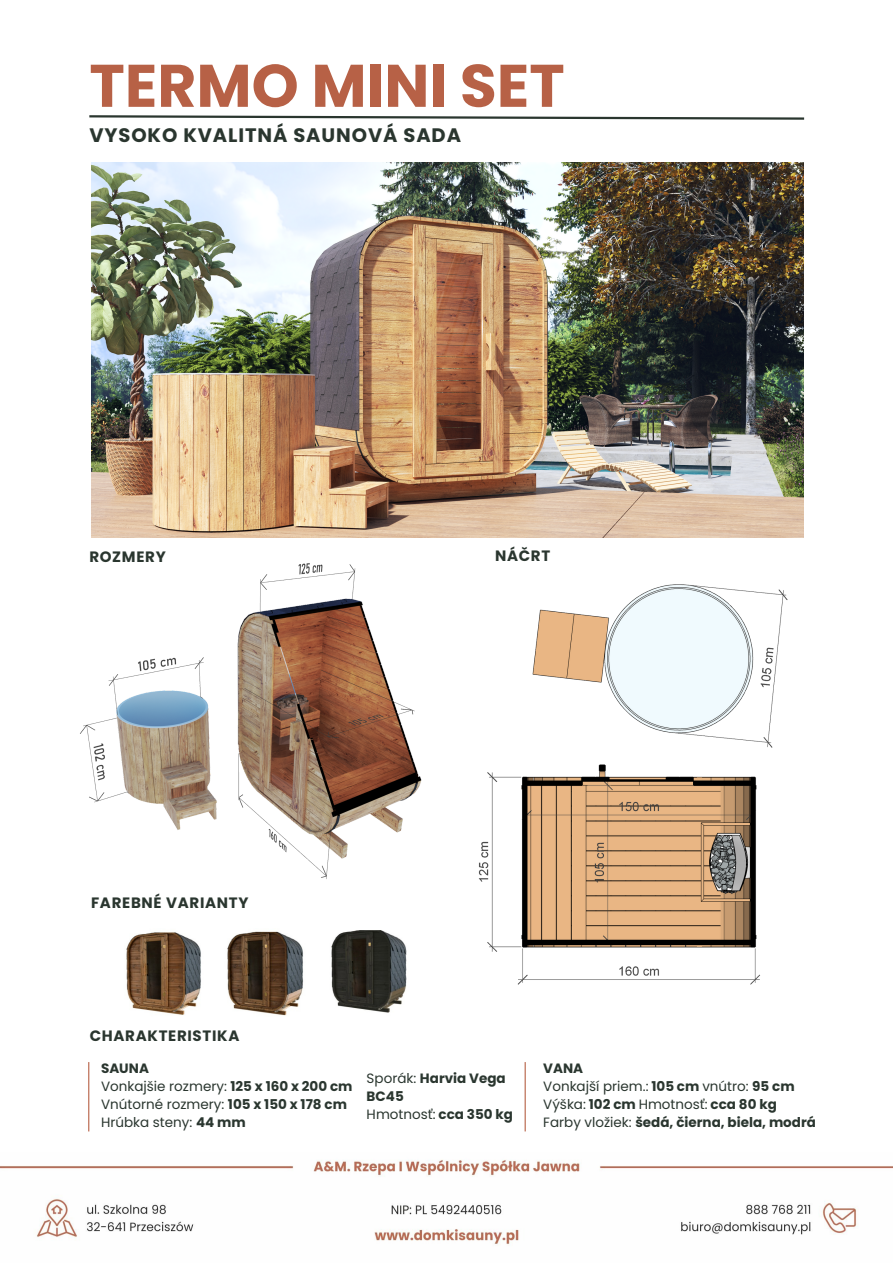
<style>
.page{position:relative;width:893px;height:1264px;background:#fff}
.page>*{position:absolute;margin:0;border:0;box-sizing:border-box;transform-origin:0 0}
.t1{font:700 60px "Poppins";color:#b76146}
.t2{font:700 19.5px "Poppins";letter-spacing:.045em;color:#2a362f}
.t3{font:700 15px "Poppins";letter-spacing:.045em;color:#2a362f}
.t4{font:13.5px/18px "Poppins";color:#2a362f}
.t5{font:700 13.5px/18px "Poppins";color:#2a362f}
.s1{font-weight:700}
.s2{font-weight:400}
</style>
<div class="page">
<hr style="left:88px;top:1062px;width:1px;height:69px;background:#b76146">
<hr style="left:524px;top:1062px;width:1px;height:69px;background:#b76146">
<svg style="left:89px;top:115px;width:716px;height:5px"></svg>
<img style="left:478px;top:584px;width:310px;height:401px">
<img style="left:227px;top:931px;width:76px;height:85px">
<img style="left:331px;top:930px;width:76px;height:83px">
<img style="left:126px;top:932px;width:75px;height:83px">
<img style="left:80px;top:563px;width:342px;height:316px">
<img style="left:0;top:1160px;width:892px;height:85px">
<img style="left:91px;top:163px;width:712px;height:374px">
<h1 class="t1" style="left:89px;top:44px;width:477px">TERMO MINI SET</h1>
<p class="t2" style="left:89px;top:122px;width:373px">VYSOKO KVALITNÁ SAUNOVÁ SADA</p>
<p class="t3" style="left:89px;top:546px;width:78px">ROZMERY</p>
<p class="t3" style="left:495px;top:545px;width:57px">NÁČRT</p>
<p class="t3" style="left:91px;top:892px;width:159px">FAREBNÉ VARIANTY</p>
<p class="t3" style="left:90px;top:1024px;width:151px">CHARAKTERISTIKA</p>
<p class="t5" style="left:101px;top:1059px;width:49px">SAUNA</p>
<p class="t4" style="left:101px;top:1077px;width:253px">Vonkajšie rozmery: <span class="s1">125 x 160 x 200 cm<br></span>Vnútorné rozmery: <span class="s1">105 x 150 x 178 cm<br></span>Hrúbka steny: <span class="s1">44 mm</span></p>
<p class="t5" style="left:366px;top:1068px;width:141px"><span class="s2">Sporák:</span> Harvia Vega<br>BC45</p>
<p class="t4" style="left:366px;top:1104px;width:148px">Hmotnosť: <span class="s1">cca 350 kg</span></p>
<p class="t5" style="left:543px;top:1059px;width:41px">VANA</p>
<h3 class="t4" style="left:543px;top:1077px;width:253px">Vonkajší priem.: <span class="s1">105 cm</span> vnútro: <span class="s1">95 cm</span></h3>
<p class="t4" style="left:543px;top:1095px;width:235px">Výška: <span class="s1">102 cm</span> Hmotnosť: <span class="s1">cca 80 kg</span></p>
<p class="t5" style="left:543px;top:1113px;width:274px"><span class="s2">Farby vložiek:</span> šedá, čierna, biela, modrá</p>
</div>
